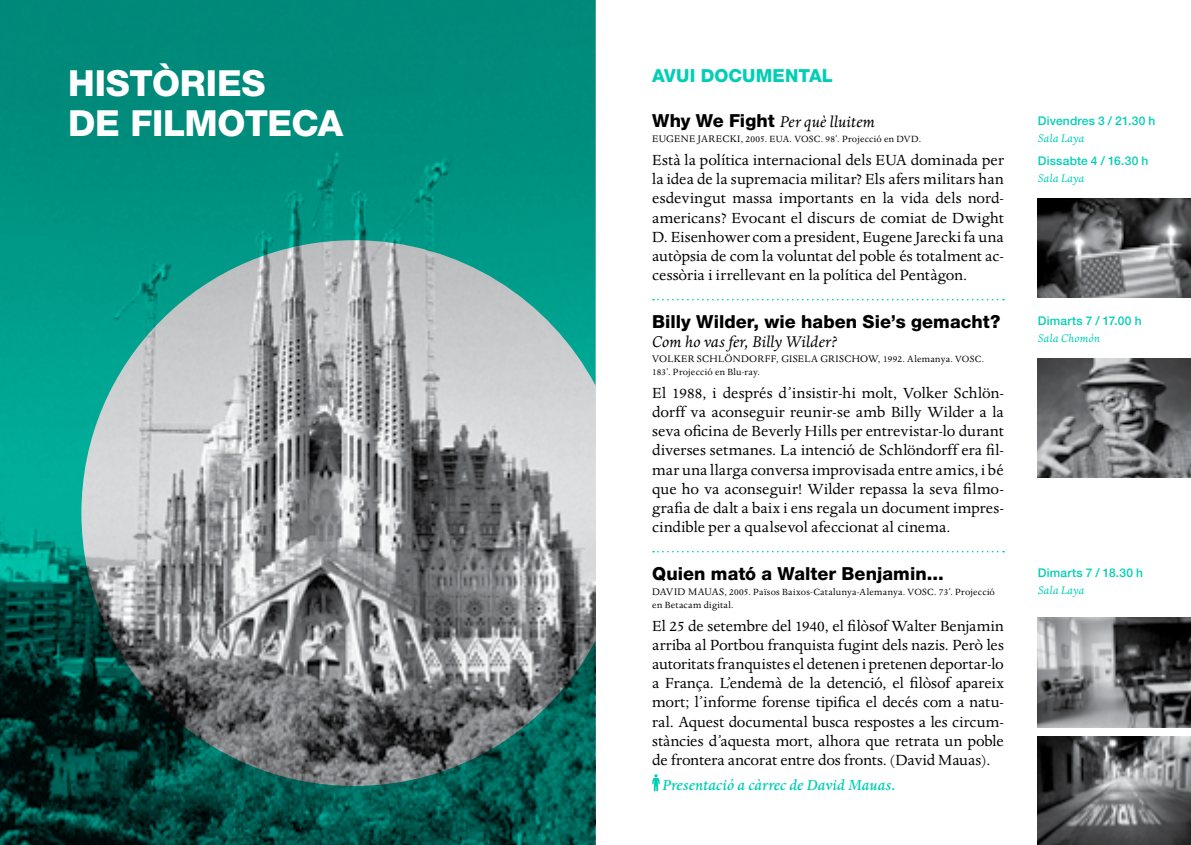
<style>
.page{position:relative;width:1191px;height:845px;background:#fff}
.page>*{position:absolute;margin:0;border:0;box-sizing:border-box;transform-origin:0 0}
.t1{font:800 36px/40px "Helvetica Neue LT";letter-spacing:-.005em;color:#fff}
.t2{font:800 18px "Helvetica Neue LT";letter-spacing:.005em;color:#000}
.t3{font:italic 18px "Dante";letter-spacing:.005em;color:#000}
.t4{font:800 18px "Helvetica Neue LT";letter-spacing:.01em;color:#00cfb5}
.t5{font:17px/19.2px "Dante";color:#000;text-align:justify}
.t6{font:italic 500 17px "Dante";letter-spacing:.005em;color:#00cfb5}
.t7{font:italic 12.8px "Dante";letter-spacing:.015em;color:#00cfb5}
.t8{font:500 12px "Helvetica Neue LT";letter-spacing:.015em;color:#00cfb5}
.t9{font:11px "Dante";letter-spacing:.045em;color:#000}
.t10{font:10.4px/13px "Dante";letter-spacing:.02em;color:#000}
.s1{font-family:"Helvetica Neue LT";font-weight:800;font-style:normal}
.s2{font-size:11px}
</style>
<div class="page">
<svg style="left:653px;top:299px;width:351px;height:1px"></svg>
<svg style="left:653px;top:551px;width:351px;height:1px"></svg>
<svg style="left:652px;top:774px;width:7px;height:17px"></svg>
<svg style="left:0;top:0;width:595px;height:845px;background:#468a84"></svg>
<img style="left:1037px;top:358px;width:154px;height:119px">
<img style="left:1037px;top:198px;width:154px;height:100px">
<img style="left:1037px;top:736px;width:154px;height:109px">
<img style="left:1037px;top:618px;width:154px;height:109px">
<h1 class="t1" style="left:68px;top:63px;width:277px">Històries<br>de Filmoteca</h1>
<p class="t4" style="left:652px;top:65px;width:176px">Avui documental</p>
<p class="t3" style="left:652px;top:112px;width:224px"><span class="s1">Why We Fight</span> Per què lluitem</p>
<p class="t9" style="left:652px;top:133px;width:71px">Eugene Jarecki</p>
<p class="t10" style="left:740px;top:133px;width:182px">, 2005. EUA. VOSC. 98’. Projecció en DVD.</p>
<p class="t5" style="left:652px;top:151px;width:353px">Està la política internacional dels EUA dominada per la idea de la supremacia militar? Els afers militars han esdevingut massa importants en la vida dels nord&shy;americans? Evocant el discurs de comiat de Dwight D. Eisenhower com a president, Eugene Jarecki fa una autòpsia de com la voluntat del poble és totalment ac&shy;cessòria i irrellevant en la política del Pentàgon.</p>
<p class="t2" style="left:652px;top:310px;width:350px">Billy Wilder, wie haben Sie’s gemacht?</p>
<p class="t3" style="left:652px;top:332px;width:187px">Com ho vas fer, Billy Wilder?</p>
<p class="t9" style="left:652px;top:353px;width:15px">Volke</p>
<p class="t9" style="left:687px;top:353px;width:17px">r Schl</p>
<p class="t9" style="left:724px;top:353px;width:81px">öndorff, Gisela</p>
<p class="t9" style="left:820px;top:353px;width:34px">Grischow</p>
<p class="t10" style="left:878px;top:353px;width:108px"><span class="s2">,</span> 1992. Alemanya. VOSC.</p>
<p class="t10" style="left:652px;top:366px;width:109px">183’. Projecció en Blu-ray.</p>
<p class="t5" style="left:652px;top:384px;width:353px">El 1988, i després d’insistir-hi molt, Volker Schlön&shy;dorff va aconseguir reunir-se amb Billy Wilder a la seva oficina de Beverly Hills per entrevistar-lo durant diverses setmanes. La intenció de Schlöndorff era fil&shy;mar una llarga conversa improvisada entre amics, i bé que ho va aconseguir! Wilder repassa la seva filmo&shy;grafia de dalt a baix i ens regala un document impres&shy;cindible per a qualsevol afeccionat al cinema.</p>
<p class="t2" style="left:652px;top:562px;width:293px">Quien mató a Walter Benjamin...</p>
<p class="t9" style="left:652px;top:586px;width:8px">Davi</p>
<p class="t9" style="left:677px;top:586px;width:29px">d Maua</p>
<p class="t10" style="left:652px;top:585px;width:344px;text-indent:67px"><span class="s2">s</span>, 2005. Països Baixos-Catalunya-Alemanya. VOSC. 73’. Projecció en Betacam digital.</p>
<p class="t5" style="left:652px;top:616px;width:353px">El 25 de setembre del 1940, el filòsof Walter Benjamin arriba al Portbou franquista fugint dels nazis. Però les autoritats franquistes el detenen i pretenen deportar-lo a França. L’endemà de la detenció, el filòsof apareix mort; l’informe forense tipifica el decés com a natu&shy;ral. Aquest documental busca respostes a les circum&shy;stàncies d’aquesta mort, alhora que retrata un poble de frontera ancorat entre dos fronts. (David Mauas).</p>
<p class="t6" style="left:662px;top:775px;width:235px">Presentació a càrrec de David Mauas.</p>
<p class="t8" style="left:1037px;top:113px;width:119px">Divendres 3 / 21.30 h</p>
<p class="t7" style="left:1037px;top:131px;width:48px">Sala Laya</p>
<p class="t8" style="left:1037px;top:153px;width:112px">Dissabte 4 / 16.30 h</p>
<p class="t7" style="left:1037px;top:171px;width:48px">Sala Laya</p>
<p class="t8" style="left:1037px;top:314px;width:105px">Dimarts 7 / 17.00 h</p>
<p class="t7" style="left:1037px;top:331px;width:64px">Sala Chomón</p>
<p class="t8" style="left:1037px;top:566px;width:107px">Dimarts 7 / 18.30 h</p>
<p class="t7" style="left:1037px;top:583px;width:48px">Sala Laya</p>
</div>
